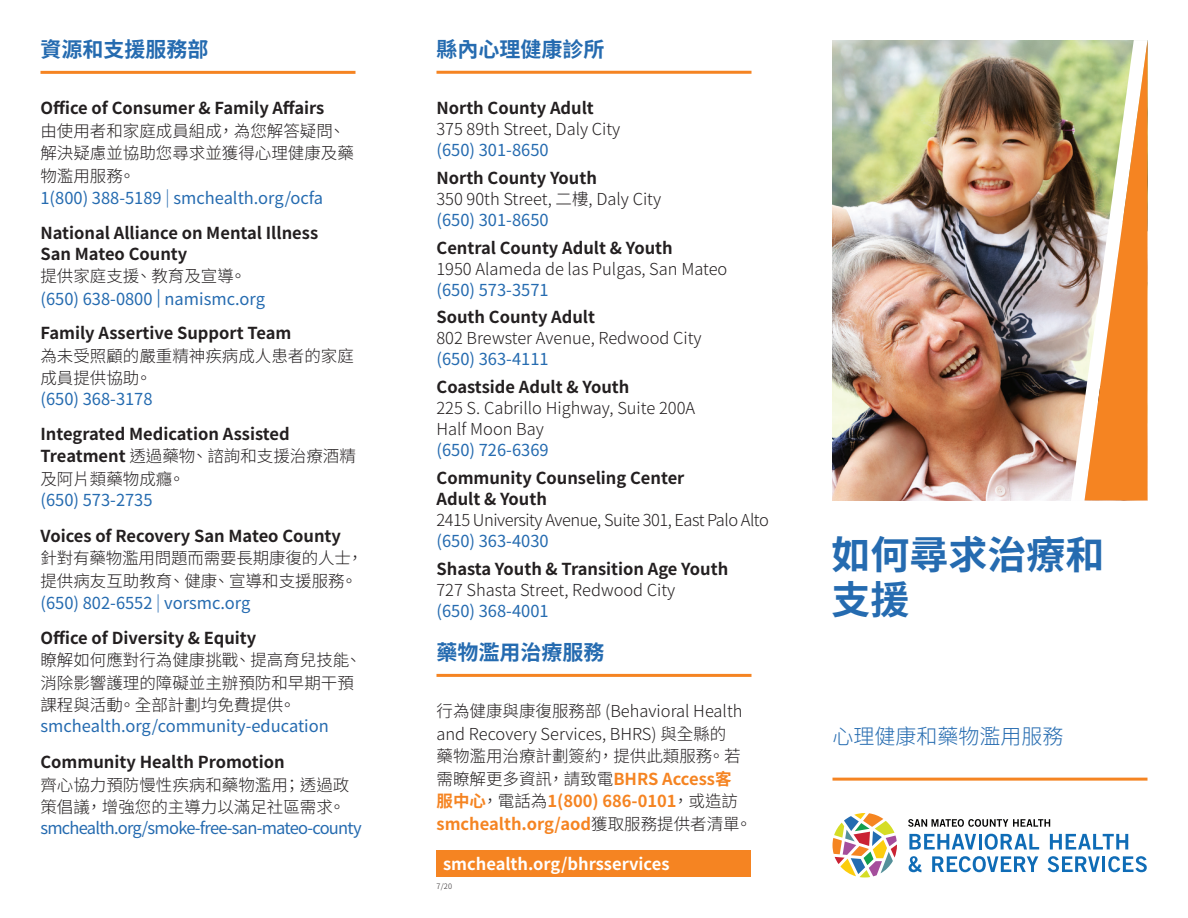
<style>
.page{position:relative;width:1188px;height:918px;background:#fff}
.page>*{position:absolute;margin:0;border:0;box-sizing:border-box;transform-origin:0 0}
.t1{font:700 39px/45px "Noto Sans CJ Ktc";color:#256bb0}
.t2{font:700 21px "Noto Sans CJ Ktc";color:#256bb0}
.t3{font:300 21px "Noto Sans CJ Ktc";color:#256bb0}
.t4{font:300 16.5px/22.5px "Noto Sans CJ Ktc";color:#231f20}
.t5{font:700 16.5px/21px "Noto Sans CJ Ktc";color:#231f20}
.t6{font:16.5px "Noto Sans CJ Ktc";color:#256bb0}
.t7{font:300 16.5px "Noto Sans CJ Ktc";letter-spacing:-.03em;color:#231f20}
.t8{font:16.5px "Noto Sans CJ Ktc";letter-spacing:-.045em;color:#256bb0}
.t9{font:700 16.5px "Noto Sans CJ Ktc";color:#fff}
.t10{font:300 7.35px "Noto Sans CJ Ktc";color:#231f20}
.s1{font-weight:400;color:#256bb0}
.s2{color:#256bb0}
.s3{font-weight:300}
.s4{font-weight:700;color:#f58422}
</style>
<div class="page">
<div style="left:436px;top:850px;width:315px;height:27px;background:#f58422"></div>
<hr style="left:40px;top:71px;width:316px;height:3px;background:#f58422">
<hr style="left:436px;top:674px;width:316px;height:3px;background:#f58422">
<hr style="left:436px;top:71px;width:316px;height:3px;background:#f58422">
<hr style="left:832px;top:778px;width:316px;height:3px;background:#f58422">
<img style="left:833px;top:40px;width:238px;height:460px">
<img style="left:1071px;top:40px;width:77px;height:461px">
<svg style="left:833px;top:813px;width:64px;height:64px"></svg>
<svg style="left:908px;top:819px;width:142px;height:8px"></svg>
<svg style="left:909px;top:834px;width:67px;height:16px"></svg>
<hr style="left:979px;top:834px;width:3px;height:16px;background:#0f6cb6">
<svg style="left:985px;top:834px;width:54px;height:16px"></svg>
<svg style="left:1050px;top:834px;width:78px;height:16px"></svg>
<svg style="left:909px;top:856px;width:12px;height:16px"></svg>
<svg style="left:932px;top:856px;width:106px;height:16px"></svg>
<svg style="left:1048px;top:856px;width:52px;height:16px"></svg>
<hr style="left:1102px;top:856px;width:3px;height:16px;background:#0f6cb6">
<svg style="left:1108px;top:856px;width:39px;height:16px"></svg>
<p class="t2" style="left:40px;top:38px;width:169px">資源和支援服務部</p>
<p class="t5" style="left:40px;top:98px;width:285px">Office of Consumer &amp; Family Affairs</p>
<p class="t4" style="left:40px;top:120px;width:315px">由使用者和家庭成員組成， 為您解答疑問、解決疑慮並協助您尋求並獲得心理健康及藥物濫用服務。<br><span class="s1">1(800) 388-5189</span> <span class="s2">|</span> <span class="s1">smchealth.org/ocfa</span></p>
<p class="t5" style="left:40px;top:222px;width:279px">National Alliance on Mental Illness<br>San Mateo County</p>
<p class="t4" style="left:40px;top:265px;width:207px">提供家庭支援、 教育及宣導。</p>
<p class="t6" style="left:40px;top:289px;width:226px">(650) 638-0800 | namismc.org</p>
<p class="t5" style="left:40px;top:323px;width:252px">Family Assertive Support Team</p>
<p class="t4" style="left:40px;top:345px;width:315px">為未受照顧的嚴重精神疾病成人患者的家庭成員提供協助。</p>
<p class="t6" style="left:40px;top:390px;width:114px">(650) 368-3178</p>
<p class="t5" style="left:40px;top:423px;width:317px;line-height:22.5px">Integrated Medication Assisted<br>Treatment <span class="s3">透過藥物、 諮詢和支援治療酒精及阿片類藥物成癮。</span></p>
<p class="t6" style="left:40px;top:490px;width:114px">(650) 573-2735</p>
<p class="t5" style="left:40px;top:526px;width:302px">Voices of Recovery San Mateo County</p>
<p class="t4" style="left:40px;top:547px;width:324px">針對有藥物濫用問題而需要長期康復的人士，提供病友互助教育、 健康、 宣導和支援服務。<span class="s1">(650) 802-6552</span> <span class="s2">|</span> <span class="s1">vorsmc.org</span></p>
<p class="t5" style="left:40px;top:628px;width:217px">Office of Diversity &amp; Equity</p>
<p class="t4" style="left:40px;top:649px;width:323px">瞭解如何應對行為健康挑戰、 提高育兒技能、消除影響護理的障礙並主辦預防和早期干預課程與活動。 全部計劃均免費提供。</p>
<p class="t6" style="left:40px;top:717px;width:290px">smchealth.org/community-education</p>
<p class="t5" style="left:40px;top:752px;width:246px">Community Health Promotion</p>
<p class="t4" style="left:40px;top:774px;width:310px">齊心協力預防慢性疾病和藥物濫用； 透過政策倡議， 增強您的主導力以滿足社區需求。</p>
<p class="t8" style="left:40px;top:819px;width:323px">smchealth.org/smoke-free-san-mateo-county</p>
<p class="t2" style="left:436px;top:38px;width:169px">縣內心理健康診所</p>
<p class="t5" style="left:436px;top:98px;width:159px">North County Adult</p>
<p class="t4" style="left:436px;top:118px;width:185px">375 89th Street, Daly City</p>
<p class="t6" style="left:436px;top:141px;width:114px">(650) 301-8650</p>
<p class="t5" style="left:436px;top:168px;width:162px">North County Youth</p>
<p class="t4" style="left:436px;top:188px;width:226px">350 90th Street, 二樓, Daly City</p>
<p class="t6" style="left:436px;top:211px;width:114px">(650) 301-8650</p>
<p class="t5" style="left:436px;top:237px;width:238px">Central County Adult &amp; Youth</p>
<p class="t4" style="left:436px;top:258px;width:292px">1950 Alameda de las Pulgas, San Mateo</p>
<p class="t6" style="left:436px;top:280px;width:114px">(650) 573-3571</p>
<p class="t5" style="left:436px;top:307px;width:160px">South County Adult</p>
<p class="t4" style="left:436px;top:327px;width:267px">802 Brewster Avenue, Redwood City</p>
<p class="t6" style="left:436px;top:350px;width:114px">(650) 363-4111</p>
<p class="t5" style="left:436px;top:377px;width:194px">Coastside Adult &amp; Youth</p>
<p class="t4" style="left:436px;top:398px;width:260px;line-height:21px">225 S. Cabrillo Highway, Suite 200A<br>Half Moon Bay</p>
<p class="t6" style="left:436px;top:441px;width:114px">(650) 726-6369</p>
<p class="t5" style="left:436px;top:468px;width:250px">Community Counseling Center<br>Adult &amp; Youth</p>
<p class="t7" style="left:436px;top:511px;width:334px">2415 University Avenue, Suite 301, East Palo Alto</p>
<p class="t6" style="left:436px;top:532px;width:114px">(650) 363-4030</p>
<p class="t5" style="left:436px;top:559px;width:293px">Shasta Youth &amp; Transition Age Youth</p>
<p class="t4" style="left:436px;top:579px;width:240px">727 Shasta Street, Redwood City</p>
<p class="t6" style="left:436px;top:601px;width:114px">(650) 368-4001</p>
<p class="t2" style="left:436px;top:641px;width:169px">藥物濫用治療服務</p>
<p class="t4" style="left:436px;top:700px;width:317px">行為健康與康復服務部 (Behavioral Health and Recovery Services, BHRS) 與全縣的<br>藥物濫用治療計劃簽約， 提供此類服務。 若需瞭解更多資訊， 請致電<span class="s4">BHRS Access客服中心</span>， 電話為<span class="s4">1(800) 686-0101</span>， 或造訪<span class="s4">smchealth.org/aod</span>獲取服務提供者清單。</p>
<p class="t9" style="left:443px;top:855px;width:228px">smchealth.org/bhrsservices</p>
<p class="t10" style="left:436px;top:883px;width:17px">7/20</p>
<h1 class="t1" style="left:831px;top:533px;width:274px">如何尋求治療和支援</h1>
<p class="t3" style="left:832px;top:724px;width:232px">心理健康和藥物濫用服務</p>
</div>
